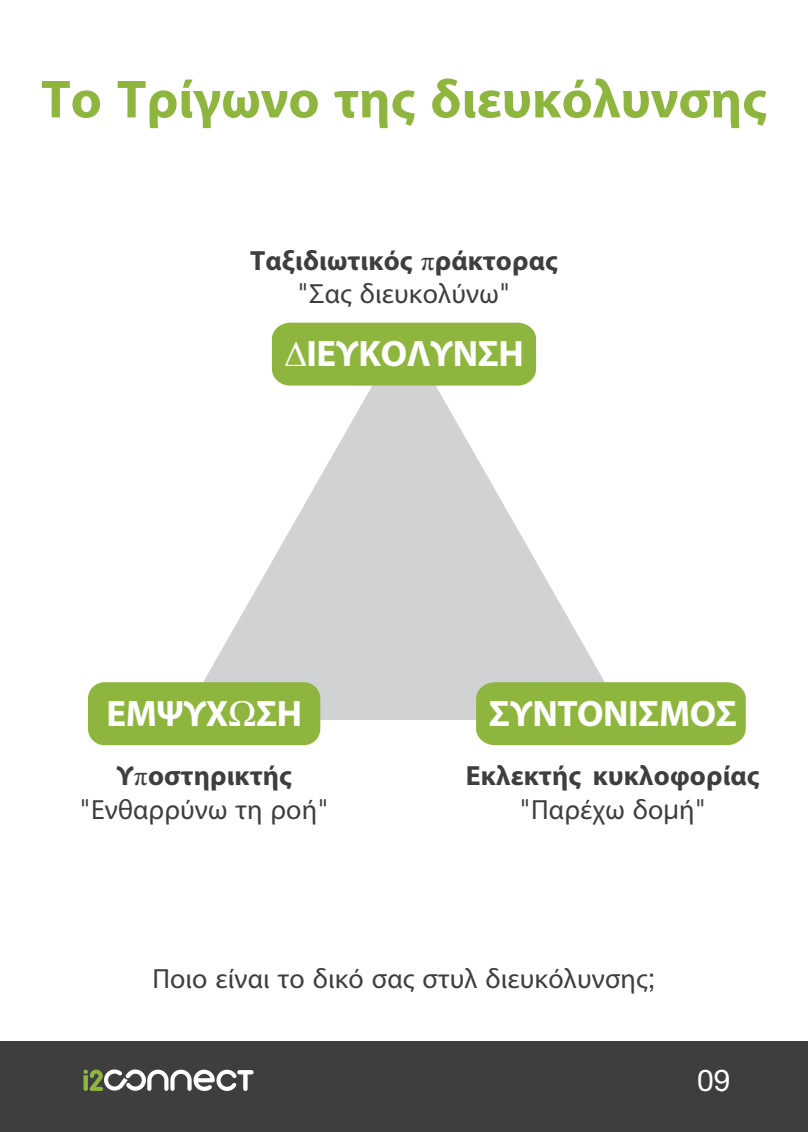
<style>
.page{position:relative;width:808px;height:1132px;background:#fff}
.page>*{position:absolute;margin:0;border:0;box-sizing:border-box;transform-origin:0 0}
.t1{font:700 54px "Myriad Pro";color:#8eb63e}
.t2{font:700 36.9px "Myriad Pro";letter-spacing:-.01em;color:#fff}
.t3{font:30px "Alte Haas Grotesk";color:#fff}
.t4{font:700 27.9px/33.3px "Myriad Pro";letter-spacing:.005em;color:#3e3e3f;text-align:center}
.t5{font:27.9px/33.3px "Myriad Pro";letter-spacing:.005em;color:#3e3e3f;text-align:center}
.s1{font-family:"Alte Haas Grotesk Bold";font-weight:400}
.s2{font-family:"Alte Haas Grotesk";font-weight:400}
.s3{font-weight:400}
.s4{font-weight:700}
.s5{font-family:"Alte Haas Grotesk Bold"}
.s6{font-family:"Alte Haas Grotesk"}
</style>
<div class="page">
<div style="left:0;top:1041px;width:808px;height:90px;background:#3e3e3f"></div>
<svg style="left:83px;top:1069px;width:171px;height:22px"></svg>
<svg style="left:203px;top:330px;width:402px;height:389px;fill:#d1d2d4"></svg>
<div style="left:272px;top:322px;width:264px;height:63px;background:#8eb63e;border-radius:18px"></div>
<div style="left:88px;top:682px;width:232px;height:63px;background:#8eb63e;border-radius:16px"></div>
<div style="left:476px;top:682px;width:270px;height:63px;background:#8eb63e"></div>
<h1 class="t1" style="left:41px;top:64px;width:727px">Το Τρίγωνο της διευκόλυνσης</h1>
<p class="t4" style="left:250px;top:243px;width:309px">Ταξιδιωτικός <span class="s1">π</span>ράκτορας <span class="s2">"</span><span class="s3">Σας διευκολύνω</span><span class="s2">"</span></p>
<h2 class="t2" style="left:284px;top:329px;width:241px"><span class="s1">∆</span>ΙΕΥΚΟΛΥΝΣΗ</h2>
<h2 class="t2" style="left:106px;top:688px;width:197px">ΕΜΨΥΧ<span class="s1">Ω</span>ΣΗ</h2>
<p class="t5" style="left:79px;top:758px;width:251px"><span class="s4">Υ</span><span class="s5">π</span><span class="s4">οστηρικτής </span><span class="s6">"</span>Ενθαρρύνω τη ροή<span class="s6">"</span></p>
<h2 class="t2" style="left:489px;top:688px;width:250px">ΣΥΝΤΟΝΙΣΜΟΣ</h2>
<p class="t4" style="left:466px;top:758px;width:295px">Εκλεκτής κυκλοφορίας <span class="s2">"</span><span class="s3">Παρέχω δο</span><span class="s2">µ</span><span class="s3">ή</span><span class="s2">"</span></p>
<p class="t5" style="left:152px;top:961px;width:505px">Ποιο είναι το δικό σας στυλ διευκόλυνσης<span class="s6">;</span></p>
<p class="t3" style="left:697px;top:1062px;width:35px">09</p>
</div>
